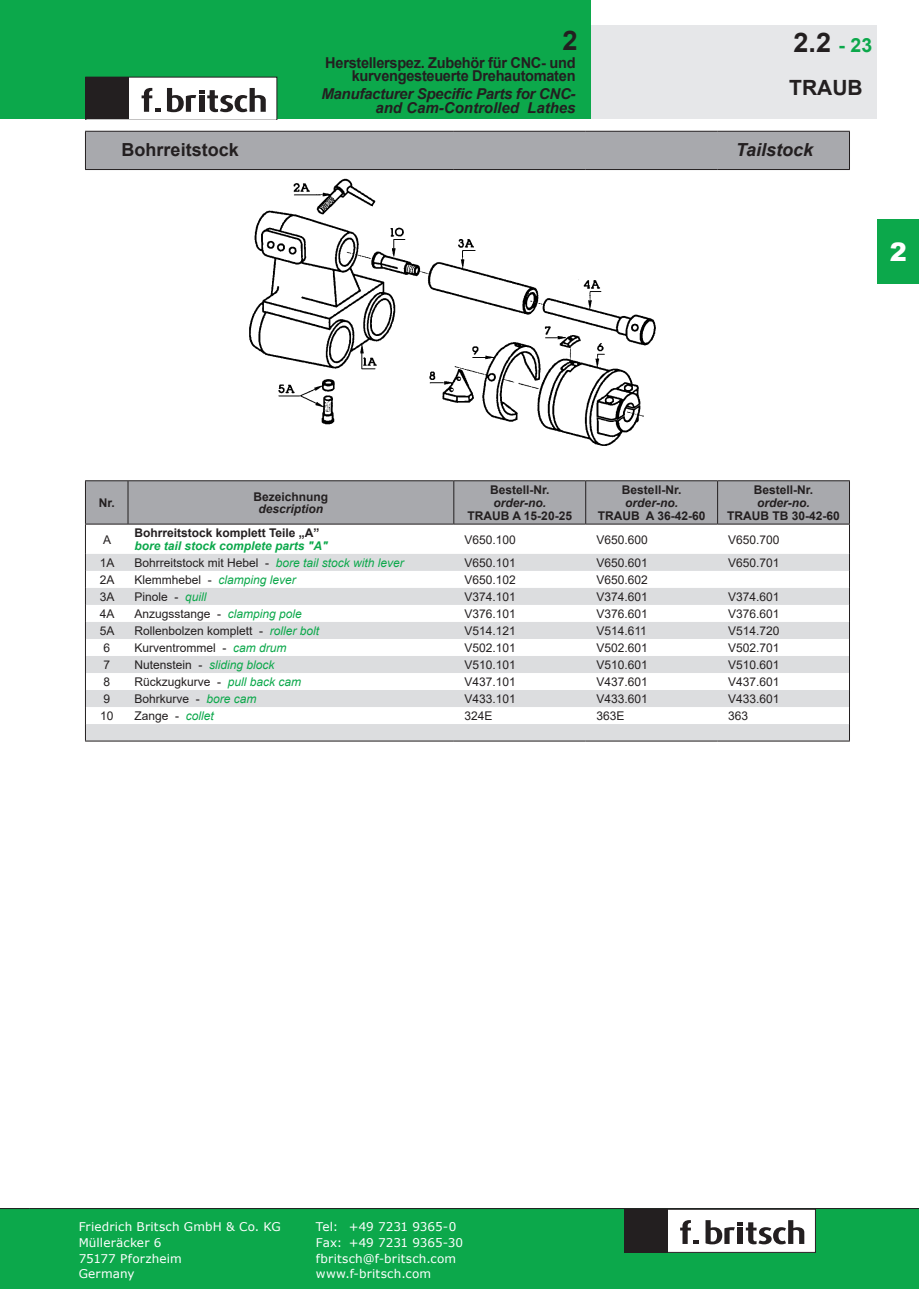
<style>
.page{position:relative;width:919px;height:1289px;background:#fff}
.page>*{position:absolute;margin:0;border:0;box-sizing:border-box;transform-origin:0 0}
.t1{font:700 27px "Arial";color:#231f20}
.t2{font:900 25.5px "Arial";color:#fff}
.t3{font:700 21px "Arial";color:#231f20}
.Überschrift_li{font:700 18px "Arial";color:#231f20}
.Überschrift_re{font:italic 700 18px "Arial";color:#231f20}
.t4{font:700 15px/13.5px "Arial";letter-spacing:-.02em;color:#231f20;text-align:right}
.t5{font:italic 700 15px/13.5px "Arial";letter-spacing:-.02em;color:#231f20;text-align:right}
.Tab_Körper{font:12px "Arial";color:#231f20}
.t6{font:12px "Verdana";letter-spacing:.01em;color:#fff}
.Überschrift_Tab{font:700 12px "Arial";color:#231f20}
.Tab_Körper-2{font:italic 12px "Arial";color:#0ca84b}
.Überschrift_Tab-2{font:italic 700 12px "Arial";color:#231f20}
.Tab_Körper-3{font:700 12px "Arial";color:#231f20}
.Tab_Körper-4{font:italic 700 12px "Arial";color:#0ca84b}
.s1{font-size:19.5px;color:#0ca84b}
.s2{font-style:italic;color:#0ca84b}
.s3{font-style:normal;color:#231f20}
</style>
<div class="page">
<div style="left:85px;top:26px;width:791px;height:93px;background:#e6e7e9"></div>
<div style="left:0;top:0;width:591px;height:119px;background:#0ca84b"></div>
<svg style="left:86px;top:77px;width:191px;height:42px;background:#a8a7a7"></svg>
<div style="left:0;top:1208px;width:918px;height:80px;background:#0ca84b"></div>
<hr style="left:0;top:1208px;width:918px;height:1px;background:#231f20">
<div style="left:624px;top:1209px;width:191px;height:43px;background:#fff"></div>
<div style="left:624px;top:1209px;width:43px;height:43px;background:#231f20"></div>
<svg style="left:705px;top:1220px;width:99px;height:24px"></svg>
<svg style="left:680px;top:1220px;width:19px;height:23px"></svg>
<div style="left:624px;top:1209px;width:191px;height:43px;border:1px solid #231f20"></div>
<div style="left:876px;top:219px;width:42px;height:65px;background:#0ca84b"></div>
<svg style="left:86px;top:132px;width:763px;height:391px"></svg>
<svg style="left:86px;top:554px;width:763px;height:186px;fill:#dcdddf"></svg>
<hr style="left:85px;top:480px;width:43px;height:1px;background:#231f20">
<hr style="left:85px;top:481px;width:1px;height:42px;background:#231f20">
<hr style="left:128px;top:480px;width:326px;height:1px;background:#231f20">
<hr style="left:128px;top:481px;width:1px;height:42px;background:#231f20">
<hr style="left:454px;top:480px;width:131px;height:1px;background:#231f20">
<hr style="left:453px;top:481px;width:1px;height:42px;background:#231f20">
<hr style="left:585px;top:480px;width:132px;height:1px;background:#231f20">
<hr style="left:585px;top:481px;width:1px;height:42px;background:#231f20">
<hr style="left:717px;top:480px;width:132px;height:1px;background:#231f20">
<hr style="left:717px;top:481px;width:1px;height:42px;background:#231f20">
<hr style="left:849px;top:481px;width:1px;height:42px;background:#231f20">
<hr style="left:85px;top:131px;width:43px;height:1px;background:#231f20">
<hr style="left:85px;top:132px;width:1px;height:37px;background:#231f20">
<hr style="left:128px;top:131px;width:326px;height:1px;background:#231f20">
<hr style="left:85px;top:169px;width:43px;height:1px;background:#231f20">
<hr style="left:128px;top:169px;width:326px;height:1px;background:#231f20">
<hr style="left:454px;top:131px;width:131px;height:1px;background:#231f20">
<hr style="left:585px;top:131px;width:132px;height:1px;background:#231f20">
<hr style="left:717px;top:131px;width:132px;height:1px;background:#231f20">
<hr style="left:849px;top:132px;width:1px;height:37px;background:#231f20">
<hr style="left:454px;top:169px;width:131px;height:1px;background:#231f20">
<hr style="left:585px;top:169px;width:132px;height:1px;background:#231f20">
<hr style="left:717px;top:169px;width:132px;height:1px;background:#231f20">
<hr style="left:85px;top:523px;width:43px;height:1px;background:#231f20">
<hr style="left:85px;top:524px;width:1px;height:30px;background:#231f20">
<hr style="left:128px;top:523px;width:326px;height:1px;background:#231f20">
<hr style="left:454px;top:523px;width:131px;height:1px;background:#231f20">
<hr style="left:585px;top:523px;width:132px;height:1px;background:#231f20">
<hr style="left:717px;top:523px;width:132px;height:1px;background:#231f20">
<hr style="left:849px;top:524px;width:1px;height:30px;background:#231f20">
<svg style="left:85px;top:554px;width:1px;height:186px"></svg>
<svg style="left:849px;top:554px;width:1px;height:186px"></svg>
<hr style="left:85px;top:740px;width:43px;height:1px;background:#231f20">
<hr style="left:128px;top:740px;width:326px;height:1px;background:#231f20">
<hr style="left:454px;top:740px;width:131px;height:1px;background:#231f20">
<hr style="left:585px;top:740px;width:132px;height:1px;background:#231f20">
<hr style="left:717px;top:740px;width:132px;height:1px;background:#231f20">
<img style="left:242px;top:174px;width:419px;height:280px">
<h1 class="t1" style="left:562px;top:22px;width:17px">2</h1>
<h1 class="t1" style="left:793px;top:23px;width:80px">2.2 <span class="s1">- 23</span></h1>
<h3 class="t3" style="left:789px;top:73px;width:75px">TRAUB</h3>
<p class="t4" style="left:325px;top:56px;width:252px">Herstellerspez. Zubehör für CNC- und kurvengesteuerte Drehautomaten</p>
<p class="t5" style="left:321px;top:88px;width:256px">Manufacturer Specific Parts for CNC&shy;and Cam-Controlled Lathes</p>
<p class="Überschrift_li" style="left:122px;top:137px;width:119px">Bohrreitstock</p>
<p class="Überschrift_re" style="left:735px;top:138px;width:79px">Tailstock</p>
<h2 class="t2" style="left:889px;top:233px;width:19px">2</h2>
<p class="Überschrift_Tab" style="left:99px;top:494px;width:18px">Nr.</p>
<p class="Überschrift_Tab" style="left:253px;top:488px;width:76px">Bezeichnung</p>
<p class="Überschrift_Tab-2" style="left:258px;top:501px;width:66px">description</p>
<p class="Tab_Körper" style="left:103px;top:531px;width:10px">A</p>
<p class="Tab_Körper-3" style="left:134px;top:524px;width:187px">Bohrreitstock komplett Teile „A”</p>
<p class="Tab_Körper-4" style="left:134px;top:538px;width:195px">bore tail stock complete parts "A"</p>
<p class="Überschrift_Tab" style="left:490px;top:481px;width:61px">Bestell-Nr.</p>
<p class="Überschrift_Tab-2" style="left:493px;top:495px;width:54px">order-no.</p>
<p class="Überschrift_Tab" style="left:467px;top:507px;width:106px">TRAUB A 15-20-25</p>
<p class="Überschrift_Tab" style="left:622px;top:481px;width:61px">Bestell-Nr.</p>
<p class="Überschrift_Tab-2" style="left:625px;top:495px;width:54px">order-no.</p>
<p class="Überschrift_Tab" style="left:597px;top:507px;width:109px">TRAUB A 36-42-60</p>
<p class="Überschrift_Tab" style="left:753px;top:481px;width:61px">Bestell-Nr.</p>
<p class="Überschrift_Tab-2" style="left:757px;top:495px;width:54px">order-no.</p>
<p class="Überschrift_Tab" style="left:727px;top:507px;width:114px">TRAUB TB 30-42-60</p>
<p class="Tab_Körper" style="left:464px;top:531px;width:53px">V650.100</p>
<p class="Tab_Körper" style="left:596px;top:531px;width:53px">V650.600</p>
<p class="Tab_Körper" style="left:728px;top:531px;width:53px">V650.700</p>
<p class="Tab_Körper" style="left:100px;top:554px;width:16px">1A</p>
<p class="Tab_Körper" style="left:134px;top:554px;width:271px">Bohrreitstock mit Hebel - <span class="s2">bore tail stock with lever</span></p>
<p class="Tab_Körper" style="left:464px;top:554px;width:53px">V650.101</p>
<p class="Tab_Körper" style="left:596px;top:554px;width:53px">V650.601</p>
<p class="Tab_Körper" style="left:728px;top:554px;width:53px">V650.701</p>
<p class="Tab_Körper" style="left:100px;top:571px;width:16px">2A</p>
<p class="Tab_Körper-2" style="left:134px;top:572px;width:163px"><span class="s3">Klemmhebel -</span> clamping lever</p>
<p class="Tab_Körper" style="left:464px;top:571px;width:53px">V650.102</p>
<p class="Tab_Körper" style="left:596px;top:571px;width:53px">V650.602</p>
<p class="Tab_Körper" style="left:100px;top:588px;width:16px">3A</p>
<p class="Tab_Körper" style="left:134px;top:588px;width:74px">Pinole - <span class="s2">quill</span></p>
<p class="Tab_Körper" style="left:464px;top:588px;width:53px">V374.101</p>
<p class="Tab_Körper" style="left:596px;top:588px;width:53px">V374.601</p>
<p class="Tab_Körper" style="left:728px;top:588px;width:53px">V374.601</p>
<p class="Tab_Körper" style="left:100px;top:605px;width:16px">4A</p>
<p class="Tab_Körper" style="left:134px;top:605px;width:169px">Anzugsstange - <span class="s2">clamping pole</span></p>
<p class="Tab_Körper" style="left:464px;top:605px;width:53px">V376.101</p>
<p class="Tab_Körper" style="left:596px;top:605px;width:53px">V376.601</p>
<p class="Tab_Körper" style="left:728px;top:605px;width:53px">V376.601</p>
<p class="Tab_Körper" style="left:100px;top:622px;width:16px">5A</p>
<p class="Tab_Körper" style="left:134px;top:622px;width:186px">Rollenbolzen komplett - <span class="s2">roller bolt</span></p>
<p class="Tab_Körper" style="left:464px;top:622px;width:53px">V514.121</p>
<p class="Tab_Körper" style="left:596px;top:622px;width:52px">V514.611</p>
<p class="Tab_Körper" style="left:728px;top:622px;width:53px">V514.720</p>
<p class="Tab_Körper" style="left:103px;top:639px;width:8px">6</p>
<p class="Tab_Körper" style="left:134px;top:639px;width:154px">Kurventrommel - <span class="s2">cam drum</span></p>
<p class="Tab_Körper" style="left:464px;top:639px;width:53px">V502.101</p>
<p class="Tab_Körper" style="left:596px;top:639px;width:53px">V502.601</p>
<p class="Tab_Körper" style="left:728px;top:639px;width:53px">V502.701</p>
<p class="Tab_Körper" style="left:103px;top:656px;width:8px">7</p>
<p class="Tab_Körper-2" style="left:134px;top:657px;width:142px"><span class="s3">Nutenstein -</span> sliding block</p>
<p class="Tab_Körper" style="left:464px;top:656px;width:53px">V510.101</p>
<p class="Tab_Körper" style="left:596px;top:656px;width:53px">V510.601</p>
<p class="Tab_Körper" style="left:728px;top:656px;width:53px">V510.601</p>
<p class="Tab_Körper" style="left:103px;top:673px;width:8px">8</p>
<p class="Tab_Körper" style="left:134px;top:673px;width:168px">Rückzugkurve - <span class="s2">pull back cam</span></p>
<p class="Tab_Körper" style="left:464px;top:673px;width:53px">V437.101</p>
<p class="Tab_Körper" style="left:596px;top:673px;width:53px">V437.601</p>
<p class="Tab_Körper" style="left:728px;top:673px;width:53px">V437.601</p>
<p class="Tab_Körper" style="left:103px;top:690px;width:8px">9</p>
<p class="Tab_Körper" style="left:134px;top:690px;width:124px">Bohrkurve - <span class="s2">bore cam</span></p>
<p class="Tab_Körper" style="left:464px;top:690px;width:53px">V433.101</p>
<p class="Tab_Körper" style="left:596px;top:690px;width:53px">V433.601</p>
<p class="Tab_Körper" style="left:728px;top:690px;width:53px">V433.601</p>
<p class="Tab_Körper" style="left:100px;top:707px;width:15px">10</p>
<p class="Tab_Körper" style="left:134px;top:707px;width:81px">Zange - <span class="s2">collet</span></p>
<p class="Tab_Körper" style="left:464px;top:707px;width:30px">324E</p>
<p class="Tab_Körper" style="left:596px;top:707px;width:30px">363E</p>
<p class="Tab_Körper" style="left:728px;top:707px;width:22px">363</p>
<p class="t6" style="left:79px;top:1218px;width:203px">Friedrich Britsch GmbH &amp; Co. KG</p>
<p class="t6" style="left:316px;top:1218px;width:142px">Tel: +49 7231 9365-0</p>
<p class="t6" style="left:79px;top:1234px;width:84px">Mülleräcker 6</p>
<p class="t6" style="left:316px;top:1234px;width:149px">Fax: +49 7231 9365-30</p>
<p class="t6" style="left:79px;top:1249px;width:105px">75177 Pforzheim</p>
<p class="t6" style="left:316px;top:1249px;width:142px">fbritsch@f-britsch.com</p>
<p class="t6" style="left:79px;top:1265px;width:57px">Germany</p>
<p class="t6" style="left:316px;top:1265px;width:117px">www.f-britsch.com</p>
</div>
